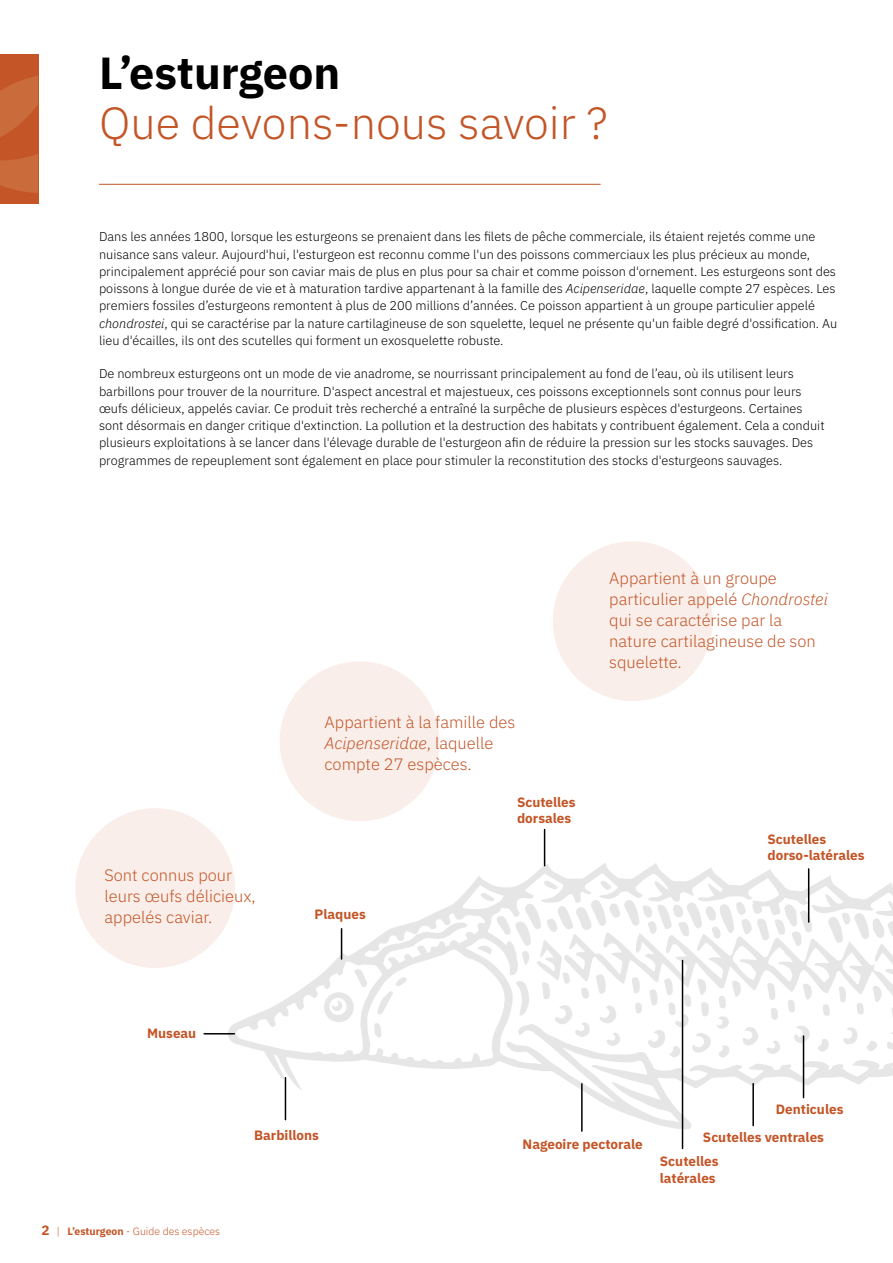
<style>
.page{position:relative;width:893px;height:1263px;background:#fff}
.page>*{position:absolute;margin:0;border:0;box-sizing:border-box;transform-origin:0 0}
.t1{font:300 45px "IBM Plex Sans";color:#c35527}
.t2{font:700 45px "IBM Plex Sans";color:#000}
.t3{font:300 16.5px/21px "IBM Plex Sans";color:#c35527}
.t4{font:700 13.5px/16.5px "IBM Plex Sans";color:#c35527}
.t5{font:300 12.75px/17.2px "IBM Plex Sans";color:#000}
.t6{font:300 10.5px "IBM Plex Sans";color:#c35527}
.s1{font-style:italic}
.s2{font-weight:700;font-size:13.5px}
.s3{font-weight:700}
</style>
<div class="page">
<div style="left:280px;top:661px;width:159px;height:160px;background:#f9eee9;border-radius:50%"></div>
<div style="left:553px;top:541px;width:160px;height:160px;background:#f9eee9;border-radius:50%"></div>
<div style="left:75px;top:808px;width:160px;height:160px;background:#f9eee9;border-radius:50%"></div>
<svg style="left:226px;top:840px;width:667px;height:289px"></svg>
<svg style="left:477px;top:881px;width:416px;height:176px"></svg>
<hr style="left:204px;top:1033px;width:30px;height:1px;background:#000">
<hr style="left:341px;top:929px;width:1px;height:30px;background:#000">
<hr style="left:544px;top:829px;width:1px;height:37px;background:#000">
<hr style="left:581px;top:1084px;width:2px;height:47px;background:#000">
<hr style="left:752px;top:1083px;width:2px;height:42px;background:#000">
<hr style="left:803px;top:1036px;width:1px;height:61px;background:#000">
<hr style="left:682px;top:960px;width:1px;height:188px;background:#000">
<hr style="left:808px;top:869px;width:1px;height:53px;background:#000">
<hr style="left:285px;top:1078px;width:1px;height:42px;background:#000">
<div style="left:0;top:54px;width:38px;height:150px;background:#c35527"></div>
<svg style="left:0;top:76px;width:38px;height:117px"></svg>
<hr style="left:99px;top:184px;width:502px;height:1px;background:#c35527">
<h1 class="t2" style="left:99px;top:37px;width:243px">L’esturgeon</h1>
<h1 class="t1" style="left:99px;top:89px;width:510px">Que devons-nous savoir ?</h1>
<p class="t5" style="left:99px;top:227px;width:740px">Dans les années 1800, lorsque les esturgeons se prenaient dans les filets de pêche commerciale, ils étaient rejetés comme une nuisance sans valeur. Aujourd'hui, l'esturgeon est reconnu comme l'un des poissons commerciaux les plus précieux au monde, principalement apprécié pour son caviar mais de plus en plus pour sa chair et comme poisson d'ornement. Les esturgeons sont des poissons à longue durée de vie et à maturation tardive appartenant à la famille des <span class="s1">Acipenseridae</span>, laquelle compte 27 espèces. Les premiers fossiles d’esturgeons remontent à plus de 200 millions d’années. Ce poisson appartient à un groupe particulier appelé <span class="s1">chondrostei</span>, qui se caractérise par la nature cartilagineuse de son squelette, lequel ne présente qu'un faible degré d'ossification. Au lieu d'écailles, ils ont des scutelles qui forment un exosquelette robuste.</p>
<p class="t5" style="left:99px;top:364px;width:727px">De nombreux esturgeons ont un mode de vie anadrome, se nourrissant principalement au fond de l’eau, où ils utilisent leurs barbillons pour trouver de la nourriture. D'aspect ancestral et majestueux, ces poissons exceptionnels sont connus pour leurs œufs délicieux, appelés caviar. Ce produit très recherché a entraîné la surpêche de plusieurs espèces d'esturgeons. Certaines sont désormais en danger critique d'extinction. La pollution et la destruction des habitats y contribuent également. Cela a conduit plusieurs exploitations à se lancer dans l'élevage durable de l'esturgeon afin de réduire la pression sur les stocks sauvages. Des programmes de repeuplement sont également en place pour stimuler la reconstitution des stocks d'esturgeons sauvages.</p>
<p class="t3" style="left:104px;top:863px;width:153px">Sont connus pour leurs œufs délicieux, appelés caviar.</p>
<p class="t4" style="left:147px;top:1024px;width:51px">Museau</p>
<p class="t3" style="left:325px;top:710px;width:192px">Appartient à la famille des<br><span class="s1">Acipenseridae</span>, laquelle compte 27 espèces.</p>
<p class="t4" style="left:315px;top:905px;width:53px">Plaques</p>
<p class="t4" style="left:517px;top:792px;width:60px">Scutelles dorsales</p>
<p class="t3" style="left:609px;top:566px;width:220px">Appartient à un groupe particulier appelé <span class="s1">Chondrostei </span>qui se caractérise par la nature cartilagineuse de son squelette.</p>
<p class="t4" style="left:767px;top:829px;width:99px">Scutelles dorso-latérales</p>
<p class="t6" style="left:41px;top:1223px;width:180px"><span class="s2">2</span> | <span class="s3">L’esturgeon</span> - Guide des espèces</p>
<p class="t4" style="left:254px;top:1126px;width:66px">Barbillons</p>
<p class="t4" style="left:523px;top:1135px;width:122px">Nageoire pectorale</p>
<p class="t4" style="left:703px;top:1093px;width:142px;line-height:28.8px;text-indent:73px">Denticules<br>Scutelles ventrales</p>
<p class="t4" style="left:660px;top:1152px;width:60px">Scutelles latérales</p>
</div>
